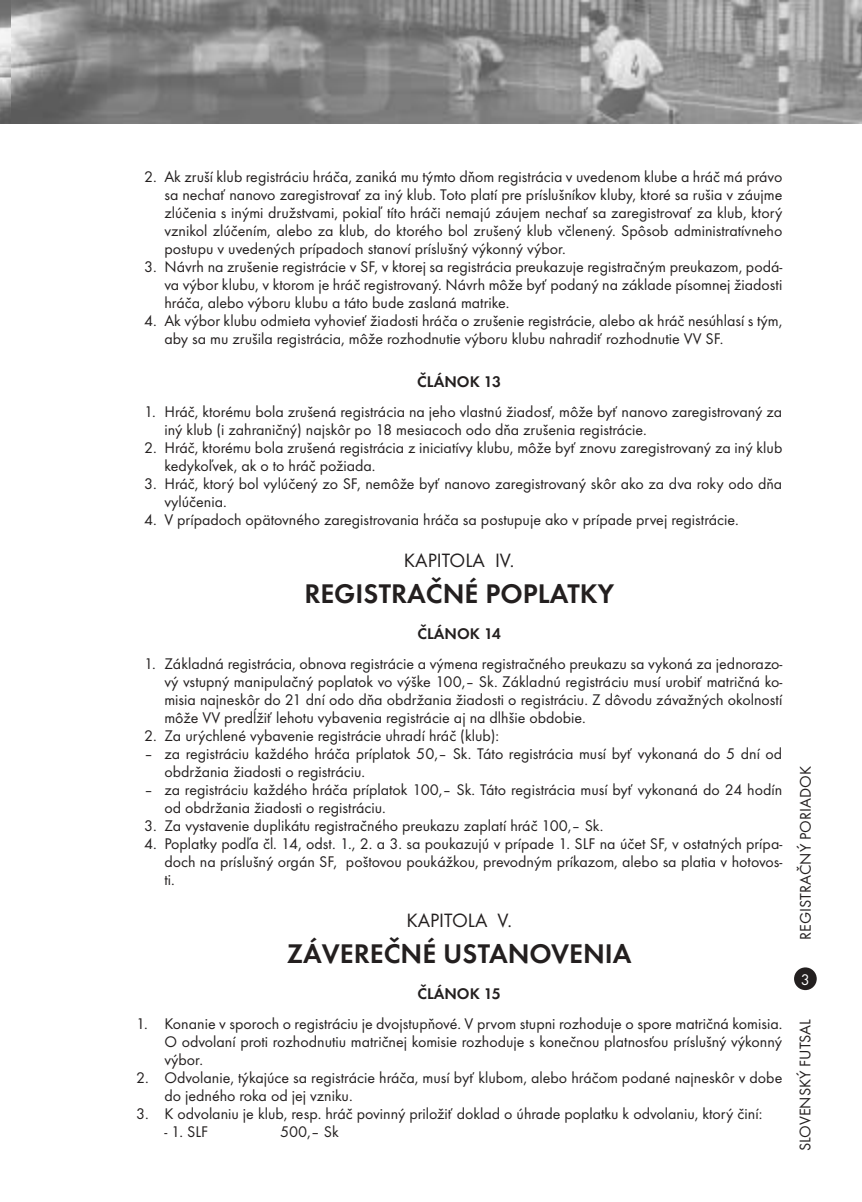
<style>
.page{position:relative;width:862px;height:1202px;background:#fff}
.page>*{position:absolute;margin:0;border:0;box-sizing:border-box;transform-origin:0 0}
.t1{font:600 28px "Futura TEE";color:#231f1f}
.t2{font:20px "Futura TEE";color:#231f1f}
.t3{font:16px/18px "Futura TEE";color:#231f1f}
.t4{font:600 16px "Futura TEE";color:#231f1f}
.t5{font:16px "Futura TEE";color:#fff}
</style>
<div class="page">
<img style="left:0;top:0;width:862px;height:123px">
<div style="left:794px;top:967px;width:23px;height:23px;background:#231f1f;border-radius:50%"></div>
<p class="t3" style="left:164px;top:169px;width:620px;text-align:justify;text-indent:-20px">2. Ak zruší klub registráciu hráča, zaniká mu týmto dňom registrácia v uvedenom klube a hráč má právo sa nechať nanovo zaregistrovať za iný klub. Toto platí pre príslušníkov kluby, ktoré sa rušia v záujme zlúčenia s inými družstvami, pokiaľ títo hráči nemajú záujem nechať sa zaregistrovať za klub, ktorý vznikol zlúčením, alebo za klub, do ktorého bol zrušený klub včlenený. Spôsob administratívneho postupu v uvedených prípadoch stanoví príslušný výkonný výbor.</p>
<p class="t3" style="left:164px;top:259px;width:619px;text-align:justify;text-indent:-20px">3. Návrh na zrušenie registrácie v SF, v ktorej sa registrácia preukazuje registračným preukazom, podá&shy;va výbor klubu, v ktorom je hráč registrovaný. Návrh môže byť podaný na základe písomnej žiadosti hráča, alebo výboru klubu a táto bude zaslaná matrike.</p>
<p class="t3" style="left:164px;top:313px;width:619px;text-indent:-20px">4. Ak výbor klubu odmieta vyhovieť žiadosti hráča o zrušenie registrácie, alebo ak hráč nesúhlasí s tým, aby sa mu zrušila registrácia, môže rozhodnutie výboru klubu nahradiť rozhodnutie VV SF.</p>
<p class="t4" style="left:417px;top:375px;width:85px">ČLÁNOK 13</p>
<p class="t3" style="left:164px;top:404px;width:619px;text-indent:-20px">1. Hráč, ktorému bola zrušená registrácia na jeho vlastnú žiadosť, môže byť nanovo zaregistrovaný za iný klub (i zahraničný) najskôr po 18 mesiacoch odo dňa zrušenia registrácie.</p>
<p class="t3" style="left:164px;top:440px;width:619px;text-indent:-20px">2. Hráč, ktorému bola zrušená registrácia z iniciatívy klubu, môže byť znovu zaregistrovaný za iný klub kedykoľvek, ak o to hráč požiada.</p>
<p class="t3" style="left:164px;top:476px;width:619px;text-indent:-20px">3. Hráč, ktorý bol vylúčený zo SF, nemôže byť nanovo zaregistrovaný skôr ako za dva roky odo dňa vylúčenia.</p>
<p class="t3" style="left:144px;top:512px;width:596px">4. V prípadoch opätovného zaregistrovania hráča sa postupuje ako v prípade prvej registrácie.</p>
<p class="t2" style="left:404px;top:552px;width:112px">KAPITOLA IV.</p>
<h1 class="t1" style="left:304px;top:582px;width:311px">REGISTRAČNÉ POPLATKY</h1>
<p class="t4" style="left:417px;top:627px;width:85px">ČLÁNOK 14</p>
<p class="t3" style="left:164px;top:656px;width:619px;text-align:justify;text-indent:-20px">1. Základná registrácia, obnova registrácie a výmena registračného preukazu sa vykoná za jednorazo&shy;vý vstupný manipulačný poplatok vo výške 100,– Sk. Základnú registráciu musí urobiť matričná ko&shy;misia najneskôr do 21 dní odo dňa obdržania žiadosti o registráciu. Z dôvodu závažných okolností môže VV predĺžiť lehotu vybavenia registrácie aj na dlhšie obdobie.</p>
<p class="t3" style="left:144px;top:728px;width:357px">2. Za urýchlené vybavenie registrácie uhradí hráč (klub):</p>
<p class="t3" style="left:164px;top:746px;width:619px;text-indent:-20px">– za registráciu každého hráča príplatok 50,– Sk. Táto registrácia musí byť vykonaná do 5 dní od obdržania žiadosti o registráciu.</p>
<p class="t3" style="left:164px;top:782px;width:619px;text-indent:-20px">– za registráciu každého hráča príplatok 100,– Sk. Táto registrácia musí byť vykonaná do 24 hodín od obdržania žiadosti o registráciu.</p>
<p class="t3" style="left:144px;top:818px;width:461px">3. Za vystavenie duplikátu registračného preukazu zaplatí hráč 100,– Sk.</p>
<p class="t3" style="left:164px;top:836px;width:619px;text-align:justify;text-indent:-20px">4. Poplatky podľa čl. 14, odst. 1., 2. a 3. sa poukazujú v prípade 1. SLF na účet SF, v ostatných prípa&shy;doch na príslušný orgán SF, poštovou poukážkou, prevodným príkazom, alebo sa platia v hotovos&shy;ti.</p>
<p class="t2" style="left:406px;top:912px;width:107px">KAPITOLA V.</p>
<h1 class="t1" style="left:287px;top:942px;width:346px">ZÁVEREČNÉ USTANOVENIA</h1>
<p class="t4" style="left:417px;top:987px;width:85px">ČLÁNOK 15</p>
<p class="t3" style="left:164px;top:1016px;width:619px;text-align:justify;text-indent:-28px">1. Konanie v sporoch o registráciu je dvojstupňové. V prvom stupni rozhoduje o spore matričná komisia.<br>O odvolaní proti rozhodnutiu matričnej komisie rozhoduje s konečnou platnosťou príslušný výkonný výbor.</p>
<p class="t3" style="left:164px;top:1070px;width:619px;text-indent:-28px">2. Odvolanie, týkajúce sa registrácie hráča, musí byť klubom, alebo hráčom podané najneskôr v dobe do jedného roka od jej vzniku.</p>
<p class="t3" style="left:136px;top:1106px;width:628px">3. K odvolaniu je klub, resp. hráč povinný priložiť doklad o úhrade poplatku k odvolaniu, ktorý činí:</p>
<p class="t3" style="left:164px;top:1124px;width:45px">- 1. SLF</p>
<p class="t3" style="left:280px;top:1124px;width:60px">500,– Sk</p>
<p class="t3" style="left:797px;top:940px;width:175px;rotate:-90deg">REGISTRAČNÝ PORIADOK</p>
<p class="t5" style="left:801px;top:972px;width:11px">3</p>
<p class="t3" style="left:797px;top:1151px;width:134px;rotate:-90deg">SLOVENSKÝ FUTSAL</p>
</div>
